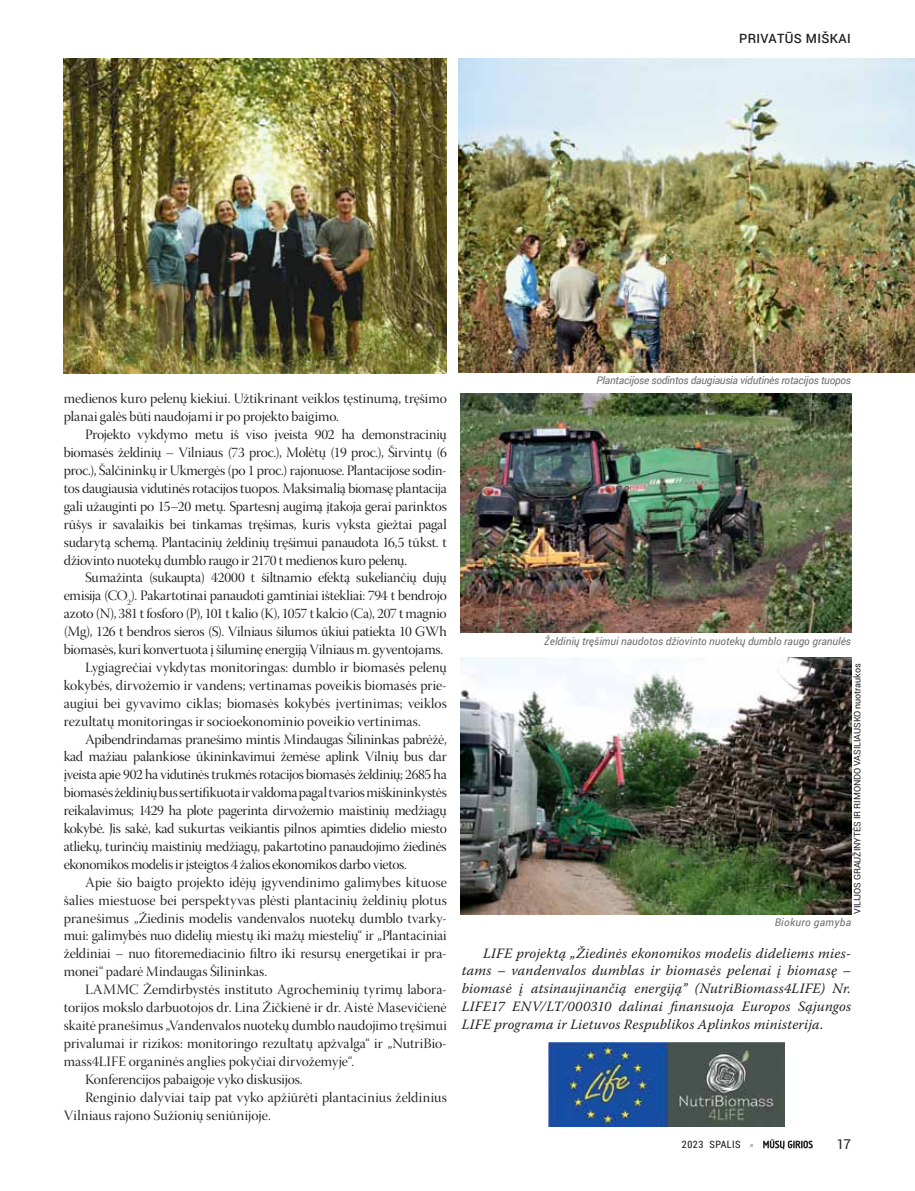
<style>
.page{position:relative;width:915px;height:1191px;background:#fff}
.page>*{position:absolute;margin:0;border:0;box-sizing:border-box;transform-origin:0 0}
.t1{font:14.25px/17.9px "Warnock Pro Disp";letter-spacing:-.005em;color:#231f20}
.t2{font:italic 14.25px/17.9px "Warnock Pro";letter-spacing:.01em;color:#231f20;text-align:justify}
.t3{font:14.25px "Warnock Pro Disp";letter-spacing:-.025em;color:#231f20}
.t4{font:13.5px "Roboto";color:#231f20}
.t5{font:500 12.75px "Roboto";letter-spacing:.03em;color:#231f20}
.t6{font:italic 10.5px "Roboto";color:#6d6e71}
.t7{font:italic 10.5px "Roboto";letter-spacing:-.02em;color:#6d6e71}
.t8{font:italic 10.5px "Roboto";letter-spacing:.03em;color:#6d6e71}
.t9{font:10.2px "Roboto Condensed";letter-spacing:.05em;color:#231f20}
.t10{font:9px "Roboto";letter-spacing:-.01em;color:#231f20}
</style>
<div class="page">
<svg style="left:763px;top:1139px;width:49px;height:10px"></svg>
<img style="left:548px;top:1042px;width:236px;height:84px">
<img style="left:64px;top:59px;width:382px;height:314px">
<img style="left:459px;top:58px;width:455px;height:314px">
<img style="left:460px;top:393px;width:390px;height:239px">
<img style="left:460px;top:657px;width:390px;height:257px">
<p class="t5" style="left:738px;top:30px;width:113px">PRIVATŪS MIŠKAI</p>
<p class="t1" style="left:64px;top:391px;width:384px">medienos kuro pelenų kiekiui. Užtikrinant veiklos tęstinumą, tręšimo planai galės būti naudojami ir po projekto baigimo.</p>
<p class="t1" style="left:64px;top:427px;width:384px;text-align:justify;text-indent:21px">Projekto vykdymo metu iš viso įveista 902 ha demonstracinių biomasės želdinių – Vilniaus (73 proc.), Molėtų (19 proc.), Širvintų (6 proc.), Šalčininkų ir Ukmergės (po 1 proc.) rajonuose. Plantacijose sodin&shy;tos daugiausia vidutinės rotacijos tuopos. Maksimalią biomasę plantacija gali užauginti po 15–20 metų. Spartesnį augimą įtakoja gerai parinktos rūšys ir savalaikis bei tinkamas tręšimas, kuris vyksta giežtai pagal sudarytą schemą. Plantacinių želdinių tręšimui panaudota 16,5 tūkst. t džiovinto nuotekų dumblo raugo ir 2170 t medienos kuro pelenų.</p>
<p class="t1" style="left:85px;top:570px;width:363px">Sumažinta (sukaupta) 42000 t šiltnamio efektą sukeliančių dujų</p>
<p class="t1" style="left:64px;top:588px;width:384px">emisija (CO<sub>2</sub>). Pakartotinai panaudoti gamtiniai ištekliai: 794 t bendrojo</p>
<p class="t1" style="left:64px;top:606px;width:384px">azoto (N), 381 t fosforo (P), 101 t kalio (K), 1057 t kalcio (Ca), 207 t magnio</p>
<p class="t1" style="left:64px;top:624px;width:384px">(Mg), 126 t bendros sieros (S). Vilniaus šilumos ūkiui patiekta 10 GWh</p>
<p class="t1" style="left:64px;top:642px;width:381px">biomasės, kuri konvertuota į šiluminę energiją Vilniaus m. gyventojams.</p>
<p class="t1" style="left:85px;top:660px;width:363px">Lygiagrečiai vykdytas monitoringas: dumblo ir biomasės pelenų</p>
<p class="t1" style="left:64px;top:678px;width:384px">kokybės, dirvožemio ir vandens; vertinamas poveikis biomasės prie-</p>
<p class="t1" style="left:64px;top:696px;width:384px">augiui bei gyvavimo ciklas; biomasės kokybės įvertinimas; veiklos</p>
<p class="t1" style="left:64px;top:713px;width:358px">rezultatų monitoringas ir socioekonominio poveikio vertinimas.</p>
<p class="t1" style="left:85px;top:731px;width:363px">Apibendrindamas pranešimo mintis Mindaugas Šilininkas pabrėžė,</p>
<p class="t1" style="left:64px;top:749px;width:384px">kad mažiau palankiose ūkininkavimui žemėse aplink Vilnių bus dar</p>
<p class="t1" style="left:64px;top:767px;width:384px">įveista apie 902 ha vidutinės trukmės rotacijos biomasės želdinių; 2685 ha</p>
<p class="t1" style="left:64px;top:785px;width:384px">biomasės želdinių bus sertifikuota ir valdoma pagal tvarios miškininkystės</p>
<p class="t1" style="left:64px;top:803px;width:384px">reikalavimus; 1429 ha plote pagerinta dirvožemio maistinių medžiagų</p>
<p class="t1" style="left:64px;top:821px;width:384px">kokybė. Jis sakė, kad sukurtas veikiantis pilnos apimties didelio miesto</p>
<p class="t1" style="left:64px;top:839px;width:384px">atliekų, turinčių maistinių medžiagų, pakartotino panaudojimo žiedinės</p>
<p class="t3" style="left:64px;top:856px;width:344px">ekonomikos modelis ir įsteigtos 4 žalios ekonomikos darbo vietos.</p>
<p class="t1" style="left:85px;top:875px;width:363px">Apie šio baigto projekto idėjų įgyvendinimo galimybes kituose</p>
<p class="t1" style="left:64px;top:892px;width:384px">šalies miestuose bei perspektyvas plėsti plantacinių želdinių plotus</p>
<p class="t1" style="left:64px;top:910px;width:384px">pranešimus „Žiedinis modelis vandenvalos nuotekų dumblo tvarky-</p>
<p class="t1" style="left:64px;top:928px;width:384px">mui: galimybės nuo didelių miestų iki mažų miestelių“ ir „Plantaciniai</p>
<p class="t1" style="left:64px;top:946px;width:384px">želdiniai – nuo fitoremediacinio filtro iki resursų energetikai ir pra-</p>
<p class="t1" style="left:64px;top:964px;width:205px">monei“ padarė Mindaugas Šilininkas.</p>
<p class="t1" style="left:85px;top:982px;width:363px">LAMMC Žemdirbystės instituto Agrocheminių tyrimų labora-</p>
<p class="t1" style="left:64px;top:1000px;width:384px">torijos mokslo darbuotojos dr. Lina Žičkienė ir dr. Aistė Masevičienė</p>
<p class="t1" style="left:64px;top:1018px;width:384px">skaitė pranešimus „Vandenvalos nuotekų dumblo naudojimo tręšimui</p>
<p class="t1" style="left:64px;top:1036px;width:384px">privalumai ir rizikos: monitoringo rezultatų apžvalga“ ir „NutriBio-</p>
<p class="t1" style="left:64px;top:1054px;width:292px">mass4LIFE organinės anglies pokyčiai dirvožemyje“.</p>
<p class="t1" style="left:85px;top:1071px;width:219px">Konferencijos pabaigoje vyko diskusijos.</p>
<p class="t1" style="left:85px;top:1089px;width:363px">Renginio dalyviai taip pat vyko apžiūrėti plantacinius želdinius</p>
<p class="t1" style="left:64px;top:1107px;width:208px">Vilniaus rajono Sužionių seniūnijoje.</p>
<p class="t7" style="left:596px;top:373px;width:256px">Plantacijose sodintos daugiausia vidutinės rotacijos tuopos</p>
<p class="t6" style="left:544px;top:634px;width:308px">Želdinių tręšimui naudotos džiovinto nuotekų dumblo raugo granulės</p>
<p class="t10" style="left:850px;top:914px;width:252px;rotate:-90deg">vilijos graužinytės ir rimondo vasiliausko nuotraukos</p>
<p class="t8" style="left:774px;top:914px;width:78px">Biokuro gamyba</p>
<p class="t2" style="left:461px;top:943px;width:391px;text-indent:21px">LIFE projektą „Žiedinės ekonomikos modelis dideliems mies&shy;tams – vandenvalos dumblas ir biomasės pelenai į biomasę – biomasė į atsinaujinančią energiją” (NutriBiomass4LIFE) Nr.<br>LIFE17 ENV/LT/000310 dalinai finansuoja Europos Sąjungos LIFE programa ir Lietuvos Respublikos Aplinkos ministerija.</p>
<p class="t9" style="left:681px;top:1137px;width:60px">2023 SPALIS</p>
<p class="t4" style="left:836px;top:1134px;width:16px">17</p>
</div>
